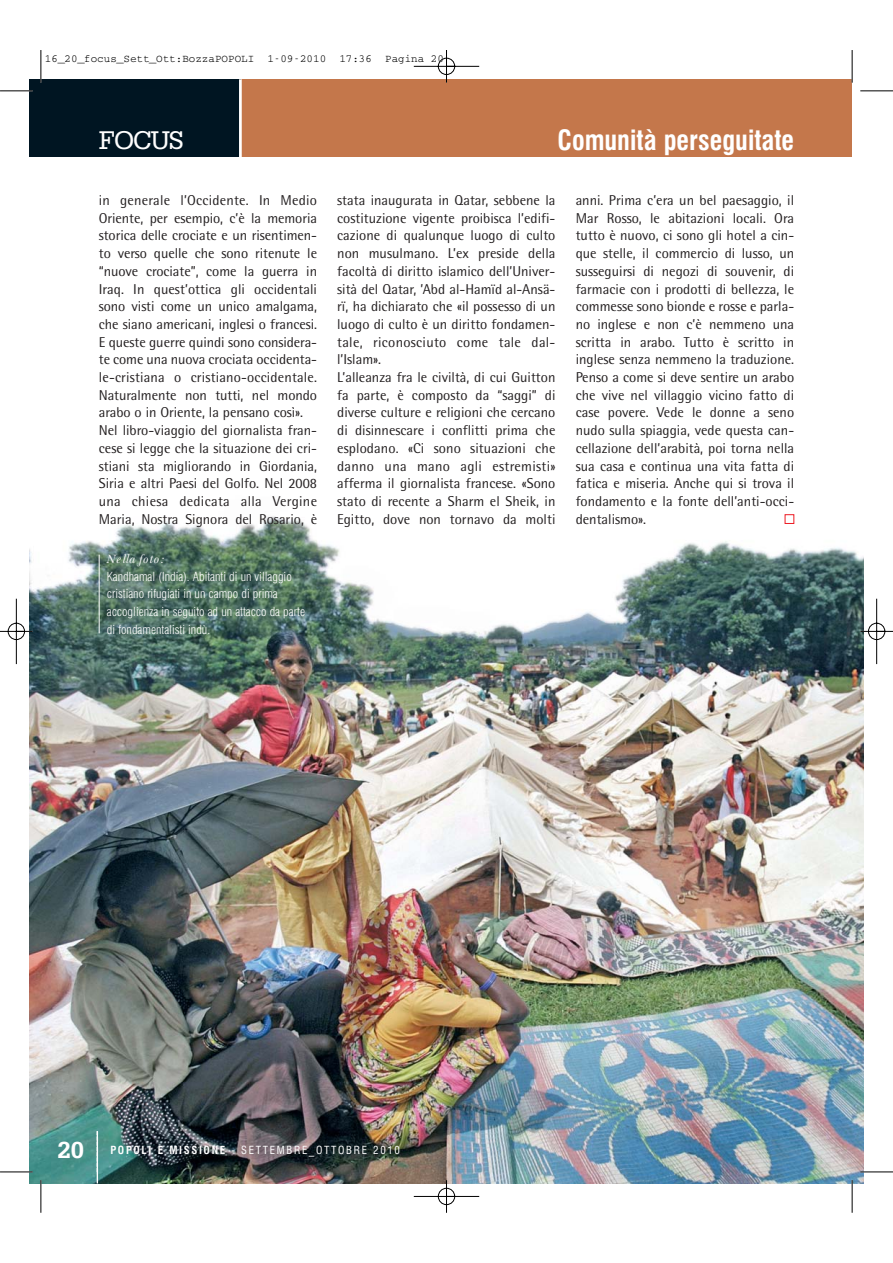
<style>
.page{position:relative;width:893px;height:1263px;background:#fff}
.page>*{position:absolute;margin:0;border:0;box-sizing:border-box;transform-origin:0 0}
.t1{font:700 condensed 27.3px "Swiss 721 BT";color:#fff}
.t2{font:27.3px "Serifa BT";letter-spacing:-.045em;color:#fff}
.t3{font:700 24.45px "Serifa BT";color:#fff}
.t4{font:14.25px/17.7px "Rotis Semi Sans";color:#231f20}
.t5{font:300 condensed 12.3px/17.7px "Swiss 721 BT";color:#fff}
.t6{font:italic 12.3px "Baskerville BT";letter-spacing:.055em;color:#fff}
.t7{font:10.95px "Courier";color:#000}
.t8{font:condensed 10.95px "Swiss 721 BT";letter-spacing:.15em;color:#fff}
.s1{font-weight:700}
</style>
<div class="page">
<img style="left:0;top:50px;width:892px;height:1163px">
<p class="t7" style="left:45px;top:55px;width:400px">16_20_focus_Sett_Ott:BozzaPOPOLI 1-09-2010 17:36 Pagina 20</p>
<h1 class="t2" style="left:99px;top:131px;width:87px">FOCUS</h1>
<h1 class="t1" style="left:557px;top:128px;width:238px">Comunità perseguitate</h1>
<p class="t4" style="left:99px;top:193px;width:220px">in generale l’Occidente. In Medio Oriente, per esempio, c’è la memoria storica delle crociate e un risentimen&shy;to verso quelle che sono ritenute le “nuove crociate”, come la guerra in Iraq. In quest’ottica gli occidentali sono visti come un unico amalgama, che siano americani, inglesi o francesi.<br>E queste guerre quindi sono considera&shy;te come una nuova crociata occidenta&shy;le-cristiana o cristiano-occidentale.<br>Naturalmente non tutti, nel mondo arabo o in Oriente, la pensano così».<br>Nel libro-viaggio del giornalista fran&shy;cese si legge che la situazione dei cri&shy;stiani sta migliorando in Giordania, Siria e altri Paesi del Golfo. Nel 2008 una chiesa dedicata alla Vergine Maria, Nostra Signora del Rosario, è</p>
<p class="t4" style="left:337px;top:193px;width:220px">stata inaugurata in Qatar, sebbene la costituzione vigente proibisca l’edifi&shy;cazione di qualunque luogo di culto non musulmano. L’ex preside della facoltà di diritto islamico dell’Univer&shy;sità del Qatar, ’Abd al-Hamïd al-Ansä&shy;rï, ha dichiarato che «il possesso di un luogo di culto è un diritto fondamen&shy;tale, riconosciuto come tale dal&shy;l’Islam».<br>L’alleanza fra le civiltà, di cui Guitton fa parte, è composto da “saggi” di diverse culture e religioni che cercano di disinnescare i conflitti prima che esplodano. «Ci sono situazioni che danno una mano agli estremisti» afferma il giornalista francese. «Sono stato di recente a Sharm el Sheik, in Egitto, dove non tornavo da molti</p>
<p class="t4" style="left:575px;top:193px;width:220px;text-align:justify">anni. Prima c’era un bel paesaggio, il Mar Rosso, le abitazioni locali. Ora tutto è nuovo, ci sono gli hotel a cin&shy;que stelle, il commercio di lusso, un susseguirsi di negozi di souvenir, di farmacie con i prodotti di bellezza, le commesse sono bionde e rosse e parla&shy;no inglese e non c’è nemmeno una scritta in arabo. Tutto è scritto in inglese senza nemmeno la traduzione.<br>Penso a come si deve sentire un arabo che vive nel villaggio vicino fatto di case povere. Vede le donne a seno nudo sulla spiaggia, vede questa can&shy;cellazione dell’arabità, poi torna nella sua casa e continua una vita fatta di fatica e miseria. Anche qui si trova il fondamento e la fonte dell’anti-occi&shy;dentalismo».</p>
<p class="t6" style="left:107px;top:554px;width:59px">Nella foto:</p>
<p class="t5" style="left:107px;top:568px;width:200px">Kandhamal (India). Abitanti di un villaggio cristiano rifugiati in un campo di prima accoglienza in seguito ad un attacco da parte di fondamentalisti indù.</p>
<h2 class="t3" style="left:57px;top:1135px;width:28px">20</h2>
<p class="t8" style="left:110px;top:1146px;width:291px"><span class="s1">POPOLI E MISSIONE</span> - SETTEMBRE_OTTOBRE 2010</p>
</div>
